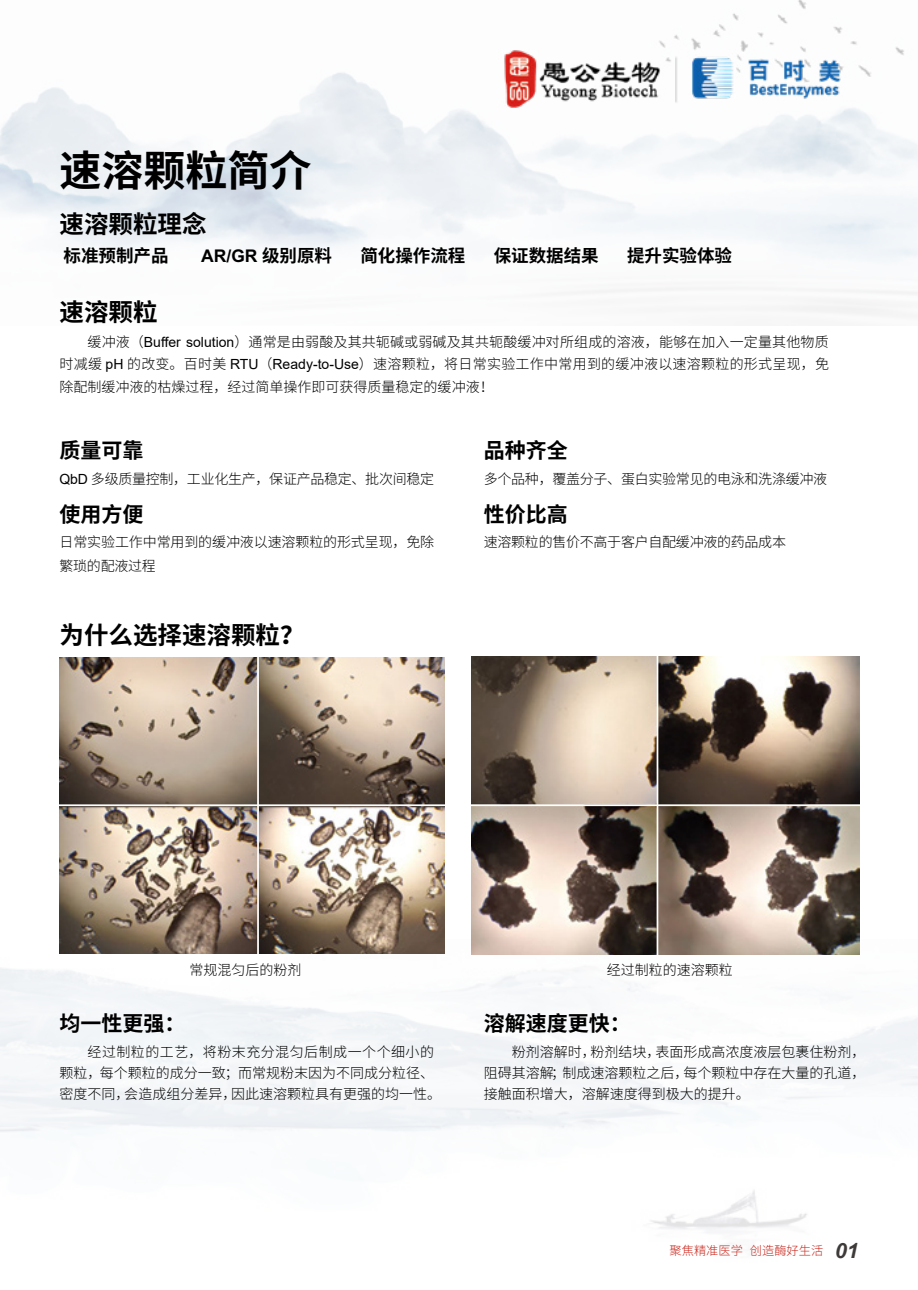
<style>
.page{position:relative;width:918px;height:1290px;background:#fff}
.page>*{position:absolute;margin:0;border:0;box-sizing:border-box;transform-origin:0 0}
.t1{font:700 42px "Noto Sans Hans";color:#000}
.t2{font:700 24.5px "Noto Sans Hans";color:#000}
.t3{font:700 21px "Noto Sans Hans";color:#000}
.t4{font:700 17.5px "Noto Sans Hans";color:#000}
.t5{font:700 17.5px "Arial";color:#000}
.t6{font:300 14px/21px "Noto Sans Hans";color:#000;text-align:justify}
.t7{font:300 14px "Noto Sans Hans";letter-spacing:-.02em;color:#000}
.t8{font:300 12.25px "Noto Sans Hans";color:#c9271d}
.s1{font-family:"Noto Sans Hans"}
.s2{font-family:"Arial";font-weight:400}
.s3{font-family:"Arial";font-weight:700;font-style:italic;font-size:21px;color:#3e3a39}
</style>
<div class="page">
<img style="left:501px;top:49px;width:353px;height:58px">
<img style="left:0;top:939px;width:918px;height:291px">
<img style="left:60px;top:657px;width:384px;height:296px">
<img style="left:471px;top:657px;width:388px;height:298px">
<hr style="left:257px;top:647px;width:2px;height:316px;background:#fff">
<hr style="left:656px;top:647px;width:2px;height:316px;background:#fff">
<hr style="left:51px;top:804px;width:415px;height:2px;background:#fff">
<hr style="left:450px;top:804px;width:416px;height:2px;background:#fff">
<h1 class="t1" style="left:60px;top:147px;width:253px">速溶颗粒简介</h1>
<h2 class="t2" style="left:60px;top:211px;width:148px">速溶颗粒理念</h2>
<p class="t4" style="left:63px;top:246px;width:107px">标准预制产品</p>
<p class="t5" style="left:201px;top:246px;width:132px">AR/GR <span class="s1">级别原料</span></p>
<p class="t4" style="left:360px;top:246px;width:106px">简化操作流程</p>
<p class="t4" style="left:494px;top:246px;width:107px">保证数据结果</p>
<p class="t4" style="left:627px;top:246px;width:107px">提升实验体验</p>
<h2 class="t2" style="left:60px;top:298px;width:99px">速溶颗粒</h2>
<p class="t6" style="left:60px;top:330px;width:771px;line-height:22.8px;text-indent:28px">缓冲液（<span class="s2">Buffer solution</span>）通常是由弱酸及其共轭碱或弱碱及其共轭酸缓冲对所组成的溶液，能够在加入一定量其他物质时减缓 <span class="s2">pH</span> 的改变。百时美 <span class="s2">RTU</span>（<span class="s2">Ready-to-Use</span>）速溶颗粒，将日常实验工作中常用到的缓冲液以速溶颗粒的形式呈现，免除配制缓冲液的枯燥过程，经过简单操作即可获得质量稳定的缓冲液！</p>
<h3 class="t3" style="left:60px;top:438px;width:85px">质量可靠</h3>
<p class="t7" style="left:60px;top:471px;width:376px"><span class="s2">QbD</span> 多级质量控制，工业化生产，保证产品稳定、批次间稳定</p>
<h3 class="t3" style="left:60px;top:502px;width:85px">使用方便</h3>
<p class="t6" style="left:60px;top:531px;width:376px;line-height:23.6px">日常实验工作中常用到的缓冲液以速溶颗粒的形式呈现，免除繁琐的配液过程</p>
<h2 class="t2" style="left:60px;top:621px;width:247px">为什么选择速溶颗粒？</h2>
<h3 class="t3" style="left:484px;top:438px;width:85px">品种齐全</h3>
<p class="t7" style="left:484px;top:471px;width:345px">多个品种，覆盖分子、蛋白实验常见的电泳和洗涤缓冲液</p>
<h3 class="t3" style="left:484px;top:502px;width:85px">性价比高</h3>
<p class="t7" style="left:484px;top:534px;width:304px">速溶颗粒的售价不高于客户自配缓冲液的药品成本</p>
<p class="t6" style="left:190px;top:960px;width:113px">常规混匀后的粉剂</p>
<p class="t6" style="left:607px;top:960px;width:127px">经过制粒的速溶颗粒</p>
<h3 class="t3" style="left:60px;top:1012px;width:127px">均一性更强：</h3>
<p class="t6" style="left:60px;top:1041px;width:383px;text-align:left;text-indent:28px">经过制粒的工艺，将粉末充分混匀后制成一个个细小的颗粒，每个颗粒的成分一致；而常规粉末因为不同成分粒径、密度不同，会造成组分差异，因此速溶颗粒具有更强的均一性。</p>
<h3 class="t3" style="left:484px;top:1012px;width:148px">溶解速度更快：</h3>
<p class="t6" style="left:484px;top:1041px;width:383px;text-indent:28px">粉剂溶解时，粉剂结块，表面形成高浓度液层包裹住粉剂，阻碍其溶解；制成速溶颗粒之后，每个颗粒中存在大量的孔道，接触面积增大，溶解速度得到极大的提升。</p>
<p class="t8" style="left:669px;top:1243px;width:190px">聚焦精准医学 创造酶好生活 <span class="s3">01</span></p>
</div>
